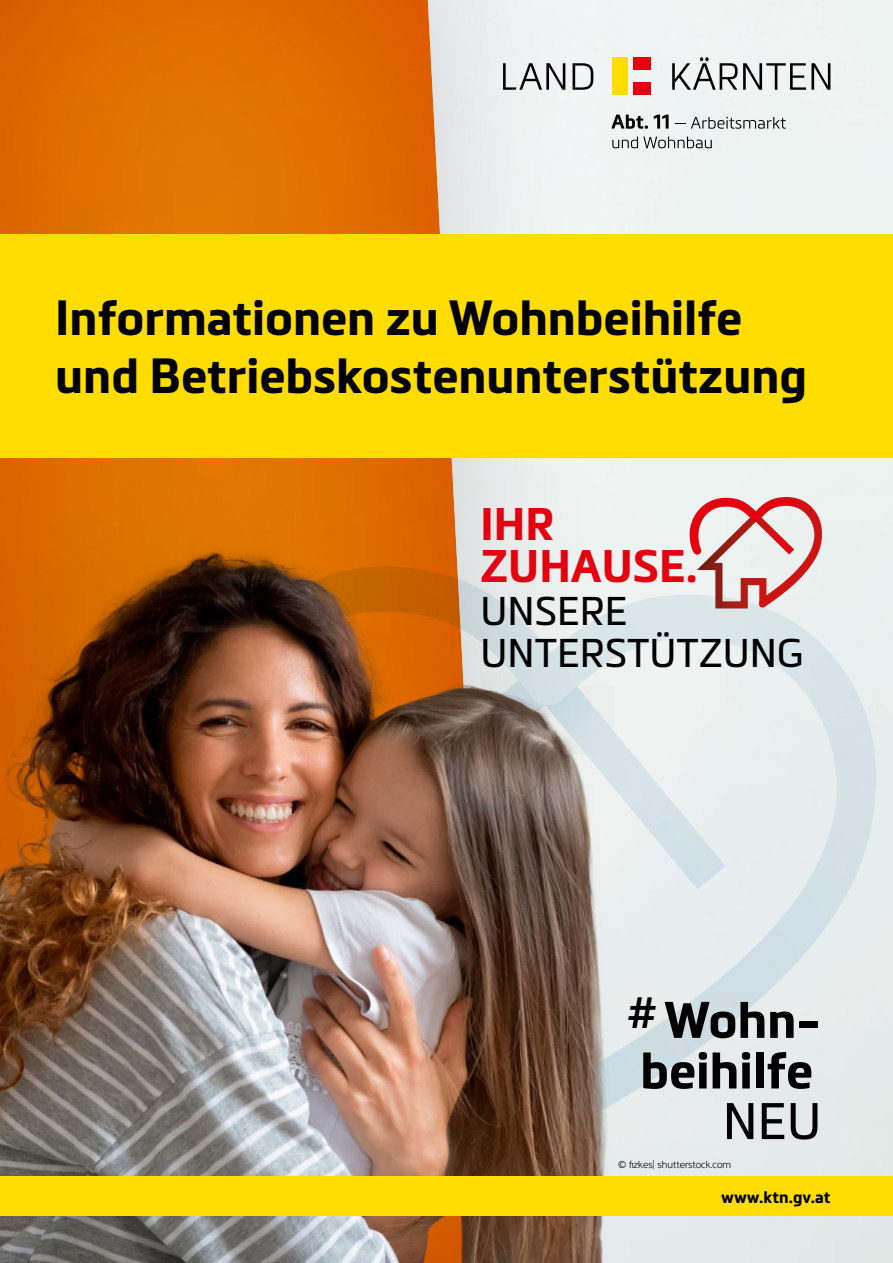
<style>
.page{position:relative;width:893px;height:1263px;background:#fff}
.page>*{position:absolute;margin:0;border:0;box-sizing:border-box;transform-origin:0 0}
.t1{font:700 50.55px/50.6px "Metronic Land Kaernten";color:#000}
.t2{font:50.55px "Metronic Land Kaernten";color:#000}
.t3{font:700 48.6px/58.3px "Metronic Land Kaernten";color:#000}
.t4{font:700 45px/42.2px "Metronic Land Kaernten";color:#e3000f}
.t5{font:39.45px/42.2px "Metronic Land Kaernten";color:#000}
.t6{font:700 16.5px "Metronic Land Kaernten";color:#000}
.t7{font:300 10.5px "Interval Pro";color:#000}
</style>
<div class="page">
<img style="left:633px;top:0;width:260px;height:1263px">
<svg style="left:633px;top:566px;width:245px;height:578px;background:#e3eaec"></svg>
<div style="left:507px;top:0;width:126px;height:1263px;background:#f0f3f3"></div>
<svg style="left:0;top:0;width:507px;height:502px;background:#e07e1f"></svg>
<img style="left:0;top:502px;width:627px;height:761px">
<svg style="left:503px;top:57px;width:327px;height:33px"></svg>
<div style="left:633px;top:58px;width:18px;height:12px;background:#e3000f"></div>
<div style="left:633px;top:82px;width:18px;height:13px;background:#e3000f"></div>
<div style="left:612px;top:57px;width:15px;height:38px;background:#fd0"></div>
<svg style="left:611px;top:115px;width:37px;height:14px"></svg>
<svg style="left:654px;top:115px;width:15px;height:14px"></svg>
<svg style="left:675px;top:117px;width:111px;height:12px"></svg>
<svg style="left:612px;top:137px;width:100px;height:11px"></svg>
<div style="left:0;top:1176px;width:893px;height:40px;background:#fd0"></div>
<div style="left:0;top:234px;width:893px;height:223px;background:#fd0"></div>
<svg style="left:689px;top:497px;width:133px;height:111px;background:#dfb0b0"></svg>
<p class="t3" style="left:55px;top:287px;width:753px">Informationen zu Wohnbeihilfe und Betriebskostenunterstützung</p>
<p class="t4" style="left:480px;top:503px;width:219px">IHR<br>ZUHAUSE.</p>
<p class="t5" style="left:480px;top:588px;width:325px">UNSERE<br>UNTERSTÜTZUNG</p>
<p class="t1" style="left:627px;top:994px;width:195px"><sup>#</sup> Wohn&shy;beihilfe</p>
<p class="t2" style="left:723px;top:1085px;width:100px">NEU</p>
<p class="t7" style="left:618px;top:1157px;width:115px">© fizkes| shutterstock.com</p>
<p class="t6" style="left:721px;top:1187px;width:111px">www.ktn.gv.at</p>
</div>
